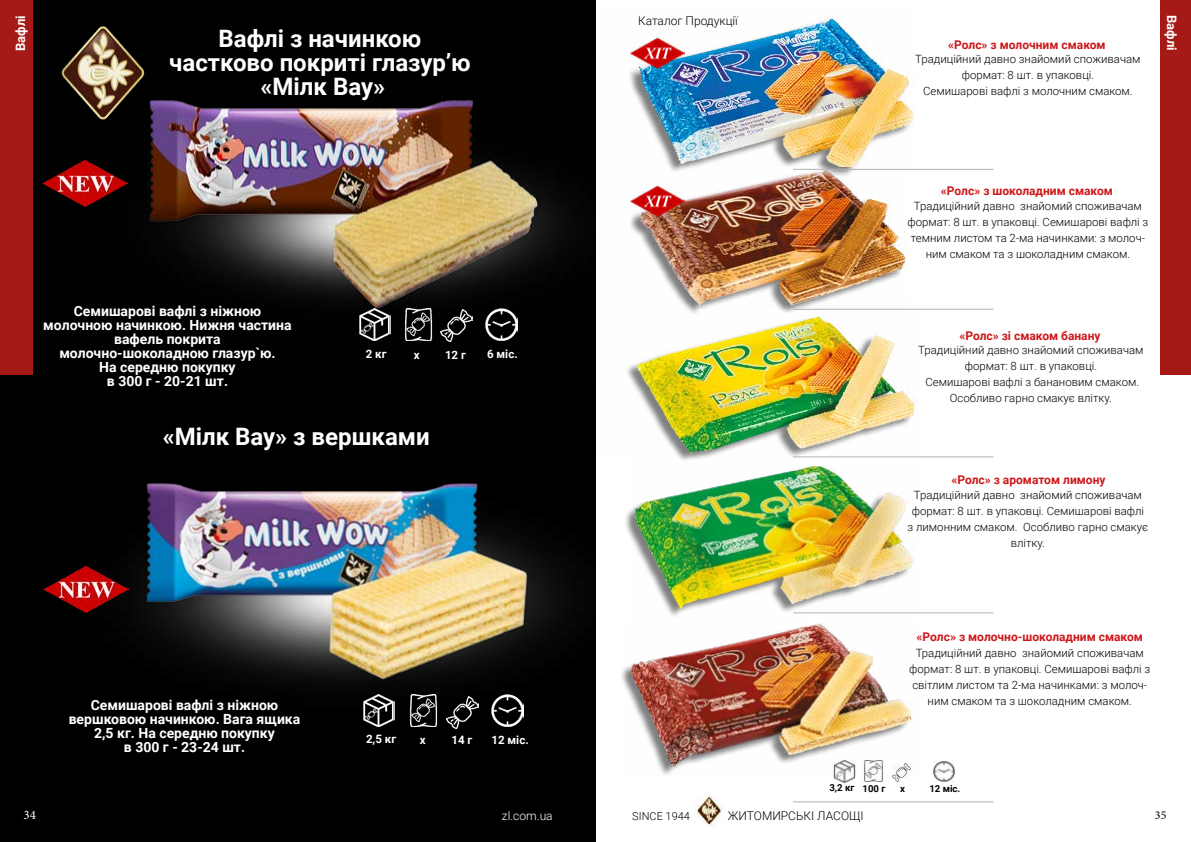
<style>
.page{position:relative;width:1191px;height:842px;background:#fff}
.page>*{position:absolute;margin:0;border:0;box-sizing:border-box;transform-origin:0 0}
.t1{font:700 24px/24px "Roboto";color:#fff;text-align:center}
.t2{font:700 14px/14px "Roboto";color:#fff;text-align:center}
.t3{font:700 13px "Roboto";color:#fff}
.t4{font:13px "Minion Pro";color:#fff}
.t5{font:700 12px "Roboto";color:#cd1719}
.t6{font:300 12px "Roboto";color:#000}
.t7{font:300 12px "Roboto";color:#fff}
.t8{font:12px "Minion Pro";color:#000}
.t9{font:700 11.5px "Roboto";color:#fff}
.t10{font:300 11.4px/16px "Roboto";color:#000;text-align:center}
.t11{font:300 11px "Roboto";color:#000}
.t12{font:700 9.6px "Roboto";color:#000}
</style>
<div class="page">
<img style="left:696px;top:797px;width:27px;height:29px">
<div style="left:0;top:0;width:595px;height:842px;background:#000"></div>
<img style="left:77px;top:26px;width:52px;height:27px">
<div style="left:0;top:0;width:32px;height:375px;background:#a51916"></div>
<div style="left:1160px;top:0;width:31px;height:375px;background:#a51916"></div>
<div style="left:625px;top:317px;width:288px;height:146px;background:#000;opacity:.5"></div>
<img style="left:595px;top:308px;width:323px;height:149px">
<div style="left:623px;top:466px;width:288px;height:153px;background:#000;opacity:.5"></div>
<img style="left:630px;top:461px;width:287px;height:157px">
<div style="left:619px;top:624px;width:289px;height:153px;background:#000;opacity:.5"></div>
<img style="left:626px;top:623px;width:286px;height:153px">
<div style="left:629px;top:170px;width:275px;height:149px;background:#fefefe"></div>
<img style="left:597px;top:178px;width:310px;height:131px">
<div style="left:627px;top:19px;width:285px;height:159px;background:#000;opacity:.5"></div>
<img style="left:595px;top:9px;width:319px;height:157px">
<hr style="left:793px;top:169px;width:200px;height:1px;background:#b3b2b2">
<hr style="left:793px;top:309px;width:200px;height:1px;background:#b3b2b2">
<hr style="left:793px;top:456px;width:200px;height:1px;background:#b3b2b2">
<hr style="left:793px;top:612px;width:200px;height:1px;background:#b3b2b2">
<img style="left:630px;top:26px;width:54px;height:54px">
<img style="left:630px;top:174px;width:54px;height:54px">
<img style="left:833px;top:760px;width:22px;height:22px">
<img style="left:862px;top:760px;width:22px;height:22px">
<img style="left:933px;top:762px;width:21px;height:20px">
<img style="left:892px;top:763px;width:19px;height:19px">
<hr style="left:793px;top:801px;width:200px;height:1px;background:#b3b2b2">
<img style="left:32px;top:53px;width:565px;height:333px">
<img style="left:358px;top:308px;width:32px;height:32px">
<img style="left:402px;top:308px;width:32px;height:32px">
<img style="left:441px;top:310px;width:32px;height:32px">
<img style="left:486px;top:308px;width:32px;height:32px">
<img style="left:128px;top:445px;width:469px;height:277px">
<img style="left:363px;top:695px;width:32px;height:32px">
<img style="left:408px;top:695px;width:32px;height:32px">
<img style="left:446px;top:696px;width:32px;height:32px">
<img style="left:492px;top:695px;width:32px;height:32px">
<img style="left:43px;top:141px;width:85px;height:85px">
<img style="left:43px;top:566px;width:85px;height:47px">
<p class="t3" style="left:11px;top:51px;width:37px;rotate:-90deg">Вафлі</p>
<h1 class="t1" style="left:169px;top:26px;width:303px">Вафлі з начинкою частково покриті глазур’ю «Мілк Вау»</h1>
<p class="t2" style="left:43px;top:303px;width:250px">Семишарові вафлі з ніжною молочною начинкою. Нижня частина вафель покрита молочно-шоколадною глазур`ю.<br>На середню покупку<br>в 300 г - 20-21 шт.</p>
<p class="t9" style="left:366px;top:346px;width:22px">2 кг</p>
<p class="t9" style="left:414px;top:346px;width:7px">х</p>
<p class="t9" style="left:445px;top:346px;width:22px">12 г</p>
<p class="t9" style="left:487px;top:346px;width:32px">6 міс.</p>
<h1 class="t1" style="left:163px;top:423px;width:268px">«Мілк Вау» з вершками</h1>
<p class="t2" style="left:69px;top:698px;width:233px">Семишарові вафлі з ніжною вершковою начинкою. Вага ящика<br>2,5 кг. На середню покупку<br>в 300 г - 23-24 шт.</p>
<p class="t9" style="left:366px;top:731px;width:32px">2,5 кг</p>
<p class="t9" style="left:420px;top:731px;width:7px">х</p>
<p class="t9" style="left:451px;top:731px;width:22px">14 г</p>
<p class="t9" style="left:491px;top:731px;width:39px">12 міс.</p>
<p class="t4" style="left:24px;top:806px;width:14px">34</p>
<p class="t7" style="left:502px;top:808px;width:52px">zl.com.ua</p>
<p class="t6" style="left:638px;top:13px;width:101px">Каталог Продукції</p>
<p class="t5" style="left:948px;top:36px;width:159px">«Ролс» з молочним смаком</p>
<p class="t10" style="left:915px;top:51px;width:227px">Традиційний давно знайомий споживачам формат: 8 шт. в упаковці.<br>Семишарові вафлі з молочним смаком.</p>
<p class="t3" style="left:1180px;top:15px;width:37px;rotate:90deg">Вафлі</p>
<p class="t5" style="left:941px;top:182px;width:173px">«Ролс» з шоколадним смаком</p>
<p class="t10" style="left:907px;top:197px;width:242px">Традиційний давно знайомий споживачам формат: 8 шт. в упаковці. Семишарові вафлі з темним листом та 2-ма начинками: з молоч&shy;ним смаком та з шоколадним смаком.</p>
<p class="t5" style="left:959px;top:327px;width:143px">«Ролс» зі смаком банану</p>
<p class="t10" style="left:918px;top:342px;width:227px">Традиційний давно знайомий споживачам формат: 8 шт. в упаковці.<br>Семишарові вафлі з банановим смаком.<br>Особливо гарно смакує влітку.</p>
<p class="t5" style="left:951px;top:472px;width:156px">«Ролс» з ароматом лимону</p>
<p class="t10" style="left:907px;top:486px;width:242px">Традиційний давно знайомий споживачам формат: 8 шт. в упаковці. Семишарові вафлі з лимонним смаком. Особливо гарно смакує влітку.</p>
<p class="t5" style="left:916px;top:628px;width:228px">«Ролс» з молочно-шоколадним смаком</p>
<p class="t10" style="left:909px;top:645px;width:242px">Традиційний давно знайомий споживачам формат: 8 шт. в упаковці. Семишарові вафлі з світлим листом та 2-ма начинками: з молоч&shy;ним смаком та з шоколадним смаком.</p>
<p class="t12" style="left:829px;top:781px;width:58px">3,2 кг 100 г</p>
<p class="t12" style="left:900px;top:782px;width:6px">х</p>
<p class="t12" style="left:929px;top:782px;width:33px">12 міс.</p>
<p class="t11" style="left:632px;top:808px;width:59px">SINCE 1944</p>
<p class="t6" style="left:728px;top:807px;width:137px">ЖИТОМИРСЬКІ ЛАСОЩІ</p>
<p class="t8" style="left:1155px;top:807px;width:13px">35</p>
</div>
